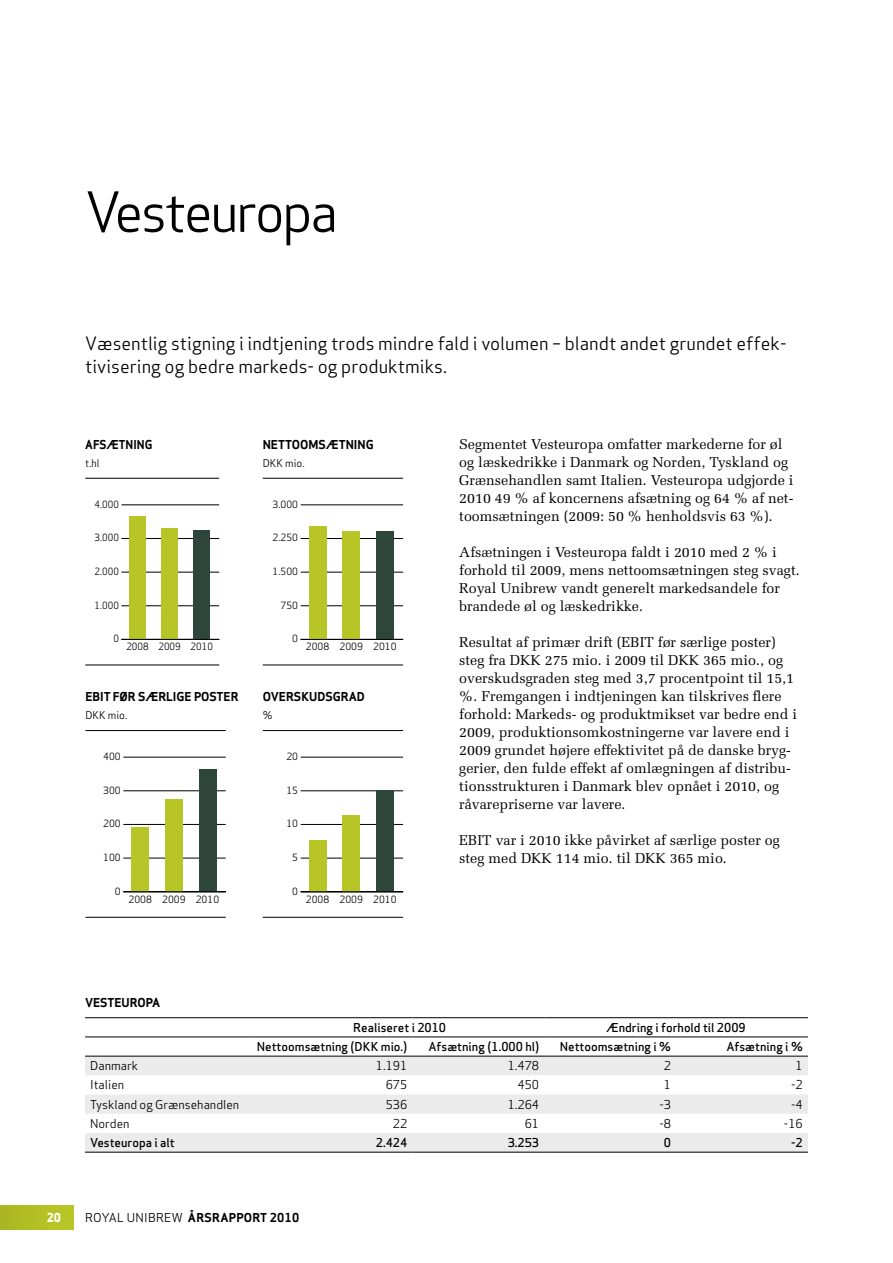
<style>
.page{position:relative;width:893px;height:1263px;background:#fff}
.page>*{position:absolute;margin:0;border:0;box-sizing:border-box;transform-origin:0 0}
.t1{font:54px "Apex Sans";letter-spacing:-.05em;color:#000}
.t2{font:18px/22.5px "Apex Sans";color:#000}
.t3{font:14.25px/18px "Melior LT Std";color:#000}
.t4{font:500 12px "Apex Sans";color:#000}
.t5{font:12px "Apex Sans";color:#000}
.t6{font:700 12px "Apex Sans";color:#000}
.t7{font:700 12px "Apex Sans";color:#000;scale:.95 1}
.t8{font:800 12px "Apex Sans";color:#fff}
.t9{font:10.5px "Apex Sans";color:#000}
.t10{font:10.5px "Apex Sans";color:#000;scale:.95 1}
.t11{font:9.75px "Apex Sans";color:#000}
.t12{font:9.75px "Apex Sans";color:#000;scale:.95 1}
</style>
<div class="page">
<svg style="left:85px;top:1057px;width:723px;height:95px;fill:#ebebeb"></svg>
<hr style="left:85px;top:1017px;width:170px;height:1px;background:#000">
<hr style="left:255px;top:1017px;width:157px;height:1px;background:#000">
<hr style="left:412px;top:1017px;width:132px;height:1px;background:#000">
<hr style="left:544px;top:1017px;width:132px;height:1px;background:#000">
<hr style="left:676px;top:1017px;width:132px;height:1px;background:#000">
<hr style="left:85px;top:1037px;width:170px;height:1px;background:#000">
<hr style="left:255px;top:1037px;width:157px;height:1px;background:#000">
<hr style="left:412px;top:1037px;width:132px;height:1px;background:#000">
<hr style="left:544px;top:1037px;width:132px;height:1px;background:#000">
<hr style="left:676px;top:1037px;width:132px;height:1px;background:#000">
<hr style="left:85px;top:1056px;width:170px;height:1px;background:#000">
<hr style="left:255px;top:1056px;width:157px;height:1px;background:#000">
<hr style="left:412px;top:1056px;width:132px;height:1px;background:#000">
<hr style="left:544px;top:1056px;width:132px;height:1px;background:#000">
<hr style="left:676px;top:1056px;width:132px;height:1px;background:#000">
<hr style="left:85px;top:1152px;width:170px;height:1px;background:#000">
<hr style="left:255px;top:1152px;width:157px;height:1px;background:#000">
<hr style="left:412px;top:1152px;width:132px;height:1px;background:#000">
<hr style="left:544px;top:1152px;width:132px;height:1px;background:#000">
<hr style="left:676px;top:1152px;width:132px;height:1px;background:#000">
<hr style="left:85px;top:478px;width:134px;height:1px;background:#000">
<hr style="left:85px;top:665px;width:134px;height:1px;background:#000">
<hr style="left:121px;top:605px;width:98px;height:1px;background:#000">
<hr style="left:121px;top:572px;width:98px;height:1px;background:#000">
<hr style="left:121px;top:538px;width:98px;height:1px;background:#000">
<hr style="left:121px;top:505px;width:98px;height:1px;background:#000">
<div style="left:129px;top:516px;width:17px;height:123px;background:#b8c526"></div>
<div style="left:161px;top:528px;width:17px;height:111px;background:#b8c526"></div>
<div style="left:194px;top:530px;width:16px;height:109px;background:#2d4639"></div>
<hr style="left:121px;top:639px;width:98px;height:1px;background:#000">
<hr style="left:85px;top:730px;width:141px;height:1px;background:#000">
<hr style="left:85px;top:917px;width:141px;height:1px;background:#000">
<hr style="left:123px;top:858px;width:103px;height:1px;background:#000">
<hr style="left:123px;top:824px;width:103px;height:1px;background:#000">
<hr style="left:123px;top:790px;width:103px;height:1px;background:#000">
<hr style="left:123px;top:757px;width:103px;height:1px;background:#000">
<div style="left:131px;top:827px;width:18px;height:65px;background:#b8c526"></div>
<div style="left:165px;top:799px;width:18px;height:93px;background:#b8c526"></div>
<div style="left:199px;top:769px;width:17px;height:123px;background:#2d4639"></div>
<hr style="left:123px;top:891px;width:103px;height:1px;background:#000">
<hr style="left:263px;top:478px;width:140px;height:1px;background:#000">
<hr style="left:263px;top:665px;width:140px;height:1px;background:#000">
<hr style="left:301px;top:605px;width:102px;height:1px;background:#000">
<hr style="left:301px;top:572px;width:102px;height:1px;background:#000">
<hr style="left:301px;top:538px;width:102px;height:1px;background:#000">
<hr style="left:301px;top:505px;width:102px;height:1px;background:#000">
<div style="left:309px;top:526px;width:17px;height:113px;background:#b8c526"></div>
<div style="left:342px;top:531px;width:18px;height:108px;background:#b8c526"></div>
<div style="left:376px;top:531px;width:18px;height:108px;background:#2d4639"></div>
<hr style="left:301px;top:639px;width:102px;height:1px;background:#000">
<hr style="left:263px;top:730px;width:140px;height:1px;background:#000">
<hr style="left:263px;top:917px;width:140px;height:1px;background:#000">
<hr style="left:301px;top:858px;width:102px;height:1px;background:#000">
<hr style="left:301px;top:824px;width:102px;height:1px;background:#000">
<hr style="left:301px;top:790px;width:102px;height:1px;background:#000">
<hr style="left:301px;top:757px;width:102px;height:1px;background:#000">
<div style="left:309px;top:840px;width:17px;height:52px;background:#b8c526"></div>
<div style="left:342px;top:815px;width:18px;height:77px;background:#b8c526"></div>
<div style="left:376px;top:790px;width:18px;height:102px;background:#2d4639"></div>
<hr style="left:301px;top:891px;width:102px;height:1px;background:#000">
<div style="left:0;top:1206px;width:74px;height:23px;background:#b3c025"></div>
<h1 class="t1" style="left:85px;top:168px;width:255px">Vesteuropa</h1>
<p class="t2" style="left:85px;top:331px;width:701px">Væsentlig stigning i indtjening trods mindre fald i volumen – blandt andet grundet effek&shy;tivisering og bedre markeds- og produktmiks.</p>
<p class="t7" style="left:85px;top:437px;width:72px">AFSÆTNING</p>
<p class="t10" style="left:85px;top:454px;width:17px">t.hl</p>
<p class="t6" style="left:263px;top:437px;width:113px">NETTOOMSÆTNING</p>
<p class="t9" style="left:263px;top:454px;width:43px">DKK mio.</p>
<p class="t12" style="left:95px;top:496px;width:27px">4.000</p>
<p class="t11" style="left:272px;top:496px;width:27px">3.000</p>
<p class="t12" style="left:95px;top:530px;width:27px">3.000</p>
<p class="t11" style="left:272px;top:530px;width:27px">2.250</p>
<p class="t12" style="left:95px;top:563px;width:27px">2.000</p>
<p class="t11" style="left:272px;top:563px;width:27px">1.500</p>
<p class="t12" style="left:95px;top:597px;width:27px">1.000</p>
<p class="t11" style="left:280px;top:597px;width:19px">750</p>
<p class="t12" style="left:113px;top:631px;width:7px">0</p>
<p class="t12" style="left:126px;top:639px;width:93px">2008 2009 2010</p>
<p class="t11" style="left:292px;top:631px;width:7px">0</p>
<p class="t11" style="left:306px;top:639px;width:92px">2008 2009 2010</p>
<p class="t6" style="left:85px;top:689px;width:155px">EBIT FØR SÆRLIGE POSTER</p>
<p class="t9" style="left:85px;top:707px;width:43px">DKK mio.</p>
<p class="t6" style="left:263px;top:689px;width:104px">OVERSKUDSGRAD</p>
<p class="t9" style="left:263px;top:707px;width:11px">%</p>
<p class="t11" style="left:103px;top:748px;width:19px">400</p>
<p class="t11" style="left:286px;top:748px;width:13px">20</p>
<p class="t11" style="left:103px;top:782px;width:19px">300</p>
<p class="t11" style="left:286px;top:782px;width:13px">15</p>
<p class="t11" style="left:103px;top:816px;width:19px">200</p>
<p class="t11" style="left:286px;top:816px;width:13px">10</p>
<p class="t11" style="left:103px;top:849px;width:19px">100</p>
<p class="t11" style="left:292px;top:849px;width:7px">5</p>
<p class="t3" style="left:459px;top:435px;width:336px">Segmentet Vesteuropa omfatter markederne for øl og læskedrikke i Danmark og Norden, Tyskland og Grænsehandlen samt Italien. Vesteuropa udgjorde i 2010 49 % af koncernens afsætning og 64 % af net&shy;toomsætningen (2009: 50 % henholdsvis 63 %).</p>
<p class="t3" style="left:459px;top:543px;width:342px">Afsætningen i Vesteuropa faldt i 2010 med 2 % i forhold til 2009, mens nettoomsætningen steg svagt.<br>Royal Unibrew vandt generelt markedsandele for brandede øl og læskedrikke.</p>
<p class="t3" style="left:459px;top:633px;width:340px">Resultat af primær drift (EBIT før særlige poster) steg fra DKK 275 mio. i 2009 til DKK 365 mio., og overskudsgraden steg med 3,7 procentpoint til 15,1 %. Fremgangen i indtjeningen kan tilskrives flere forhold: Markeds- og produktmikset var bedre end i 2009, produktionsomkostningerne var lavere end i 2009 grundet højere effektivitet på de danske bryg&shy;gerier, den fulde effekt af omlægningen af distribu&shy;tionsstrukturen i Danmark blev opnået i 2010, og råvarepriserne var lavere.</p>
<p class="t3" style="left:459px;top:831px;width:322px">EBIT var i 2010 ikke påvirket af særlige poster og steg med DKK 114 mio. til DKK 365 mio.</p>
<p class="t11" style="left:115px;top:883px;width:7px">0</p>
<p class="t11" style="left:129px;top:891px;width:92px">2008 2009 2010</p>
<p class="t11" style="left:292px;top:883px;width:7px">0</p>
<p class="t11" style="left:306px;top:891px;width:92px">2008 2009 2010</p>
<p class="t6" style="left:85px;top:995px;width:17px">VESTEUR</p>
<p class="t6" style="left:138px;top:995px;width:17px">OPA</p>
<p class="t4" style="left:353px;top:1017px;width:94px">Realiseret i 2010</p>
<p class="t4" style="left:606px;top:1017px;width:141px">Ændring i forhold til 2009</p>
<p class="t4" style="left:257px;top:1036px;width:152px">Nettoomsætning (DKK mio.)</p>
<p class="t4" style="left:428px;top:1036px;width:112px">Afsætning (1.000 hl)</p>
<p class="t4" style="left:560px;top:1036px;width:113px">Nettoomsætning i %</p>
<p class="t4" style="left:726px;top:1036px;width:78px">Afsætning i %</p>
<p class="t5" style="left:90px;top:1056px;width:50px">Danmark</p>
<p class="t5" style="left:376px;top:1056px;width:33px">1.191</p>
<p class="t5" style="left:508px;top:1056px;width:33px">1.478</p>
<p class="t5" style="left:664px;top:1056px;width:9px">2</p>
<p class="t5" style="left:796px;top:1056px;width:9px">1</p>
<p class="t5" style="left:90px;top:1075px;width:36px">Italien</p>
<p class="t5" style="left:386px;top:1075px;width:23px">675</p>
<p class="t5" style="left:518px;top:1075px;width:23px">450</p>
<p class="t5" style="left:664px;top:1075px;width:9px">1</p>
<p class="t5" style="left:791px;top:1075px;width:13px">-2</p>
<p class="t5" style="left:90px;top:1094px;width:151px">Tyskland og Grænsehandlen</p>
<p class="t5" style="left:386px;top:1094px;width:23px">536</p>
<p class="t5" style="left:508px;top:1094px;width:33px">1.264</p>
<p class="t5" style="left:659px;top:1094px;width:13px">-3</p>
<p class="t5" style="left:791px;top:1094px;width:13px">-4</p>
<p class="t5" style="left:90px;top:1113px;width:41px">Norden</p>
<p class="t5" style="left:393px;top:1113px;width:16px">22</p>
<p class="t5" style="left:525px;top:1113px;width:16px">61</p>
<p class="t5" style="left:659px;top:1113px;width:13px">-8</p>
<p class="t5" style="left:784px;top:1113px;width:20px">-16</p>
<p class="t4" style="left:90px;top:1132px;width:86px">Vesteuropa i alt</p>
<p class="t4" style="left:376px;top:1132px;width:33px">2.424</p>
<p class="t4" style="left:508px;top:1132px;width:33px">3.253</p>
<p class="t4" style="left:664px;top:1132px;width:9px">0</p>
<p class="t4" style="left:791px;top:1132px;width:13px">-2</p>
<p class="t8" style="left:47px;top:1210px;width:16px">20</p>
<p class="t5" style="left:85px;top:1208px;width:17px">Royal</p>
<p class="t5" style="left:127px;top:1208px;width:18px">Unibrew</p>
<p class="t6" style="left:188px;top:1210px;width:18px">ÅRSRAPP</p>
<p class="t6" style="left:244px;top:1210px;width:57px">ORT 2010</p>
</div>
